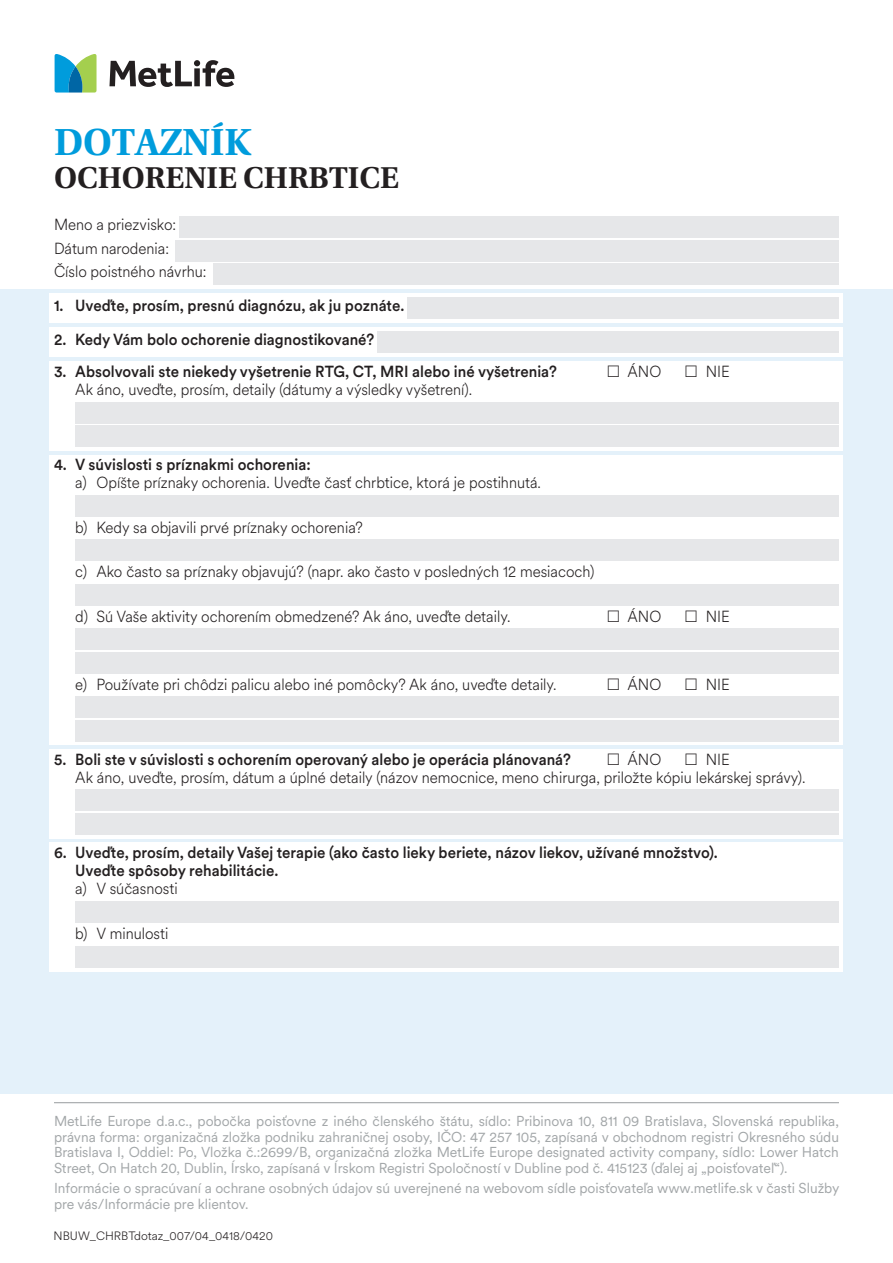
<style>
.page{position:relative;width:893px;height:1263px;background:#fff}
.page>*{position:absolute;margin:0;border:0;box-sizing:border-box;transform-origin:0 0}
.t1{font:700 37.5px "Utopia C Ex";color:#009cdc}
.t2{font:700 30px "Utopia C Ex";color:#231f20}
.t3{font:300 15.9px/23.4px "Met Life Circular";color:#231f20;scale:.94 1}
.t4{font:500 15.9px/18px "Met Life Circular";color:#231f20;scale:.94 1}
.t5{font:14.25px/15.8px "Met Life Circular";letter-spacing:-.005em;color:#a3a7a9;text-align:justify}
.t6{font:300 12px "Met Life Circular";color:#231f20}
</style>
<div class="page">
<div style="left:0;top:289px;width:893px;height:805px;background:#e4f1fa"></div>
<div style="left:50px;top:293px;width:793px;height:30px;background:#fff"></div>
<svg style="left:109px;top:60px;width:125px;height:27px"></svg>
<svg style="left:55px;top:54px;width:42px;height:39px;background:#5cb2a5"></svg>
<div style="left:180px;top:217px;width:659px;height:21px;background:#e6e7e9"></div>
<div style="left:176px;top:240px;width:663px;height:21px;background:#e6e7e9"></div>
<div style="left:214px;top:263px;width:625px;height:22px;background:#e6e7e9"></div>
<div style="left:408px;top:297px;width:431px;height:22px;background:#e6e7e9"></div>
<div style="left:50px;top:327px;width:793px;height:30px;background:#fff"></div>
<div style="left:378px;top:331px;width:461px;height:22px;background:#e6e7e9"></div>
<div style="left:50px;top:361px;width:793px;height:90px;background:#fff"></div>
<div style="left:50px;top:749px;width:793px;height:89px;background:#fff"></div>
<div style="left:50px;top:455px;width:793px;height:290px;background:#fff"></div>
<div style="left:75px;top:402px;width:764px;height:21px;background:#e6e7e9"></div>
<div style="left:75px;top:425px;width:764px;height:22px;background:#e6e7e9"></div>
<div style="left:75px;top:790px;width:764px;height:21px;background:#e6e7e9"></div>
<div style="left:75px;top:813px;width:764px;height:21px;background:#e6e7e9"></div>
<div style="left:75px;top:495px;width:764px;height:22px;background:#e6e7e9"></div>
<div style="left:75px;top:540px;width:764px;height:21px;background:#e6e7e9"></div>
<div style="left:75px;top:584px;width:764px;height:22px;background:#e6e7e9"></div>
<div style="left:75px;top:629px;width:764px;height:21px;background:#e6e7e9"></div>
<div style="left:75px;top:652px;width:764px;height:21px;background:#e6e7e9"></div>
<div style="left:75px;top:697px;width:764px;height:21px;background:#e6e7e9"></div>
<div style="left:75px;top:720px;width:764px;height:21px;background:#e6e7e9"></div>
<div style="left:50px;top:842px;width:793px;height:130px;background:#fff"></div>
<div style="left:75px;top:901px;width:764px;height:21px;background:#e6e7e9"></div>
<div style="left:75px;top:947px;width:764px;height:21px;background:#e6e7e9"></div>
<hr style="left:54px;top:1102px;width:785px;height:1px;background:#a3a7a9">
<h1 class="t1" style="left:54px;top:121px;width:199px">DOTAZNÍK</h1>
<h2 class="t2" style="left:54px;top:161px;width:346px">OCHORENIE CHRBTICE</h2>
<p class="t3" style="left:54px;top:212px;width:164px">Meno a priezvisko:<br>Dátum narodenia:<br>Číslo poistného návrhu:</p>
<p class="t4" style="left:54px;top:296px;width:374px">1. Uveďte, prosím, presnú diagnózu, ak ju poznáte.</p>
<p class="t4" style="left:54px;top:330px;width:342px">2. Kedy Vám bolo ochorenie diagnostikované?</p>
<p class="t4" style="left:54px;top:362px;width:536px">3. Absolvovali ste niekedy vyšetrenie RTG, CT, MRI alebo iné vyšetrenia?</p>
<p class="t3" style="left:627px;top:359px;width:37px">ÁNO</p>
<p class="t3" style="left:706px;top:359px;width:27px">NIE</p>
<p class="t3" style="left:75px;top:377px;width:424px">Ak áno, uveďte, prosím, detaily (dátumy a výsledky vyšetrení).</p>
<p class="t4" style="left:54px;top:455px;width:275px">4. V súvislosti s príznakmi ochorenia:</p>
<p class="t3" style="left:75px;top:470px;width:497px">a) Opíšte príznaky ochorenia. Uveďte časť chrbtice, ktorá je postihnutá.</p>
<p class="t3" style="left:75px;top:515px;width:307px">b) Kedy sa objavili prvé príznaky ochorenia?</p>
<p class="t3" style="left:75px;top:559px;width:554px">c) Ako často sa príznaky objavujú? (napr. ako často v posledných 12 mesiacoch)</p>
<p class="t3" style="left:75px;top:604px;width:464px">d) Sú Vaše aktivity ochorením obmedzené? Ak áno, uveďte detaily.</p>
<p class="t3" style="left:627px;top:604px;width:37px">ÁNO</p>
<p class="t3" style="left:706px;top:604px;width:27px">NIE</p>
<p class="t3" style="left:75px;top:672px;width:514px">e) Používate pri chôdzi palicu alebo iné pomôcky? Ak áno, uveďte detaily.</p>
<p class="t3" style="left:627px;top:672px;width:37px">ÁNO</p>
<p class="t3" style="left:706px;top:672px;width:27px">NIE</p>
<p class="t4" style="left:54px;top:749px;width:551px">5. Boli ste v súvislosti s ochorením operovaný alebo je operácia plánovaná?</p>
<p class="t3" style="left:627px;top:747px;width:37px">ÁNO</p>
<p class="t3" style="left:75px;top:749px;width:778px;line-height:18px;text-indent:630px">NIE<br>Ak áno, uveďte, prosím, dátum a úplné detaily (názov nemocnice, meno chirurga, priložte kópiu lekárskej správy).</p>
<p class="t4" style="left:75px;top:843px;width:685px;text-indent:-21px">6. Uveďte, prosím, detaily Vašej terapie (ako často lieky beriete, názov liekov, užívané množstvo).<br>Uveďte spôsoby rehabilitácie.</p>
<p class="t3" style="left:75px;top:876px;width:111px">a) V súčasnosti</p>
<p class="t3" style="left:75px;top:920px;width:101px">b) V minulosti</p>
<p class="t5" style="left:54px;top:1112px;width:786px">MetLife Europe d.a.c., pobočka poisťovne z iného členského štátu, sídlo: Pribinova 10, 811 09 Bratislava, Slovenská republika, právna forma: organizačná zložka podniku zahraničnej osoby, IČO: 47 257 105, zapísaná v obchodnom registri Okresného súdu Bratislava I, Oddiel: Po, Vložka č.:2699/B, organizačná zložka MetLife Europe designated activity company, sídlo: Lower Hatch Street, On Hatch 20, Dublin, Írsko, zapísaná v Írskom Registri Spoločností v Dubline pod č. 415123 (ďalej aj „poisťovateľ“).</p>
<p class="t5" style="left:54px;top:1180px;width:787px">Informácie o spracúvaní a ochrane osobných údajov sú uverejnené na webovom sídle poisťovateľa www.metlife.sk v časti Služby pre vás/Informácie pre klientov.</p>
<p class="t6" style="left:54px;top:1228px;width:221px">NBUW_CHRBTdotaz_007/04_0418/0420</p>
</div>
